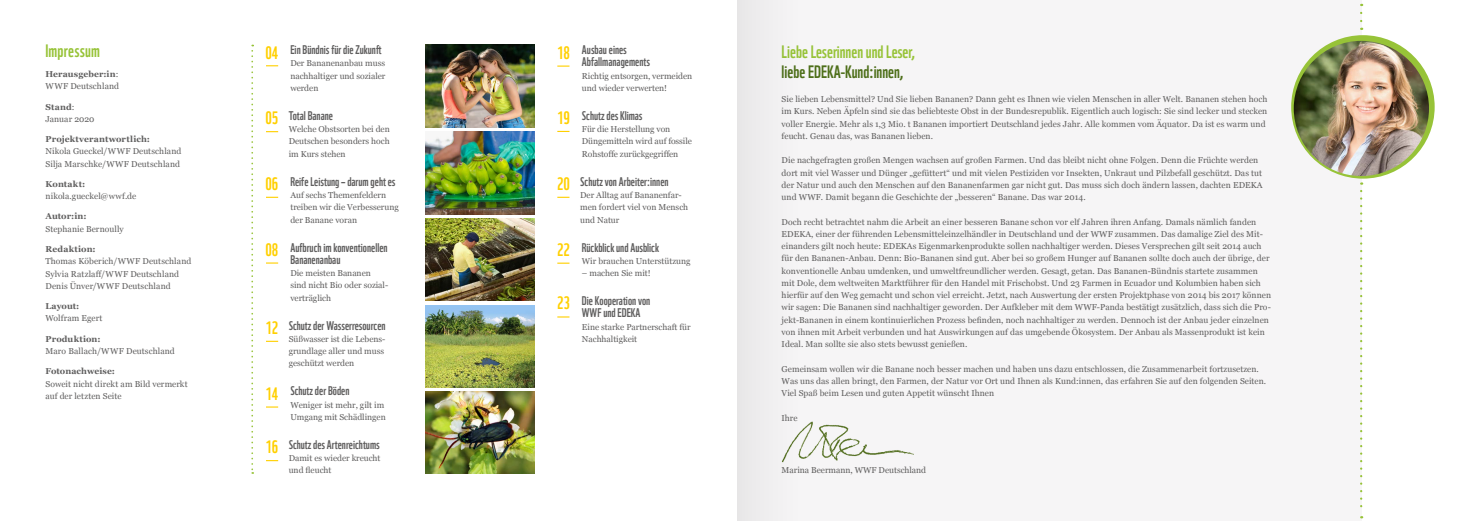
<style>
.page{position:relative;width:1474px;height:521px;background:#fff}
.page>*{position:absolute;margin:0;border:0;box-sizing:border-box;transform-origin:0 0}
.t1{font:17.5px "WWF";color:#97c338}
.t2{font:17.5px "WWF";color:#4e6f1a}
.t3{font:12.25px/12.2px "WWF";color:#5f5e5e}
.t4{font:8.58px/12.2px "Georgia";letter-spacing:.005em;color:#5f5e5e}
.t5{font:700 8.58px "Georgia";letter-spacing:.01em;color:#5f5e5e}
.s1{font-weight:700}
.s2{font-size:17.5px;color:#ffd000}
</style>
<div class="page">
<div style="left:737px;top:0;width:624px;height:521px;background:#f6f5f6"></div>
<svg style="left:1360px;top:13px;width:2px;height:17px"></svg>
<svg style="left:1360px;top:191px;width:2px;height:327px"></svg>
<svg style="left:1291px;top:35px;width:143px;height:144px;background:#99bf44"></svg>
<img style="left:1293px;top:41px;width:135px;height:135px;border-radius:68px">
<img style="left:797px;top:421px;width:117px;height:40px">
<svg style="left:251px;top:45px;width:2px;height:429px"></svg>
<img style="left:425px;top:45px;width:109px;height:82px">
<img style="left:425px;top:218px;width:109px;height:83px">
<img style="left:425px;top:132px;width:109px;height:82px">
<img style="left:425px;top:305px;width:109px;height:83px">
<img style="left:425px;top:391px;width:109px;height:83px">
<svg style="left:266px;top:65px;width:12px;height:1px"></svg>
<svg style="left:557px;top:66px;width:12px;height:1px"></svg>
<svg style="left:266px;top:197px;width:12px;height:1px"></svg>
<svg style="left:557px;top:197px;width:12px;height:1px"></svg>
<svg style="left:557px;top:263px;width:12px;height:1px"></svg>
<svg style="left:557px;top:316px;width:12px;height:1px"></svg>
<svg style="left:266px;top:460px;width:12px;height:1px"></svg>
<svg style="left:266px;top:131px;width:12px;height:1px"></svg>
<svg style="left:557px;top:131px;width:12px;height:1px"></svg>
<svg style="left:266px;top:262px;width:12px;height:2px"></svg>
<svg style="left:266px;top:341px;width:12px;height:1px"></svg>
<svg style="left:266px;top:406px;width:12px;height:2px"></svg>
<div style="left:737px;top:0;width:60px;height:521px;background:#efeeef"></div>
<h1 class="t1" style="left:45px;top:37px;width:56px">Impressum</h1>
<p class="t4" style="left:45px;top:68px;width:75px"><span class="s1">Herausgeber:in</span>:<br>WWF Deutschland</p>
<p class="t4" style="left:45px;top:100px;width:51px"><span class="s1">Stand</span>:<br>Januar 2020</p>
<p class="t5" style="left:45px;top:133px;width:106px">Projektverantwortlich:</p>
<p class="t4" style="left:45px;top:145px;width:137px">Nikola Gueckel/WWF Deutschland<br>Silja Marschke/WWF Deutschland</p>
<p class="t5" style="left:45px;top:177px;width:41px">Kontakt:</p>
<p class="t4" style="left:45px;top:190px;width:92px">nikola.gueckel@wwf.de</p>
<p class="t5" style="left:45px;top:210px;width:43px">Autor:in:</p>
<p class="t4" style="left:45px;top:222px;width:80px">Stephanie Bernoully</p>
<p class="t5" style="left:45px;top:243px;width:52px">Redaktion:</p>
<p class="t4" style="left:45px;top:255px;width:147px">Thomas Köberich/WWF Deutschland<br>Sylvia Ratzlaff/WWF Deutschland<br>Denis Ünver/WWF Deutschland</p>
<p class="t5" style="left:45px;top:300px;width:35px">Layout:</p>
<p class="t4" style="left:45px;top:312px;width:59px">Wolfram Egert</p>
<p class="t5" style="left:45px;top:332px;width:57px">Produktion:</p>
<p class="t4" style="left:45px;top:344px;width:131px">Maro Ballach/WWF Deutschland</p>
<p class="t5" style="left:45px;top:365px;width:71px">Fotonachweise:</p>
<p class="t4" style="left:45px;top:377px;width:144px">Soweit nicht direkt am Bild vermerkt auf der letzten Seite</p>
<h2 class="t3" style="left:265px;top:42px;width:117px"><span class="s2">04</span> Ein Bündnis für die Zukunft</h2>
<p class="t4" style="left:290px;top:57px;width:97px;text-align:justify">Der Bananenanbau muss nachhaltiger und sozialer werden</p>
<h2 class="t3" style="left:265px;top:108px;width:69px"><span class="s2">05</span> Total Banane</h2>
<p class="t4" style="left:289px;top:123px;width:103px;text-align:justify">Welche Obstsorten bei den Deutschen besonders hoch im Kurs stehen</p>
<h2 class="t3" style="left:265px;top:174px;width:131px"><span class="s2">06</span> Reife Leistung – darum geht es</h2>
<p class="t4" style="left:290px;top:189px;width:110px">Auf sechs Themenfeldern treiben wir die Verbesserung der Banane voran</p>
<h2 class="t3" style="left:290px;top:240px;width:99px;text-indent:-25px"><span class="s2">08</span> Aufbruch im konventionellen<br>Bananenanbau</h2>
<p class="t4" style="left:290px;top:267px;width:99px">Die meisten Bananen sind nicht Bio oder sozial&shy;verträglich</p>
<h2 class="t3" style="left:265px;top:318px;width:122px"><span class="s2">12</span> Schutz der Wasserresourcen</h2>
<p class="t4" style="left:289px;top:332px;width:98px">Süßwasser ist die Lebens&shy;grundlage aller und muss geschützt werden</p>
<h2 class="t3" style="left:265px;top:384px;width:86px"><span class="s2">14</span> Schutz der Böden</h2>
<p class="t4" style="left:290px;top:398px;width:97px">Weniger ist mehr, gilt im<br>Umgang mit Schädlingen</p>
<h2 class="t3" style="left:265px;top:437px;width:116px"><span class="s2">16</span> Schutz des Artenreichtums</h2>
<p class="t4" style="left:289px;top:452px;width:93px">Damit es wieder kreucht und fleucht</p>
<h2 class="t3" style="left:582px;top:42px;width:70px;text-indent:-25px"><span class="s2">18</span> Ausbau eines<br>Abfallmanagements</h2>
<p class="t4" style="left:582px;top:69px;width:112px">Richtig entsorgen, vermeiden und wieder verwerten!</p>
<h2 class="t3" style="left:557px;top:108px;width:87px"><span class="s2">19</span> Schutz des Klimas</h2>
<p class="t4" style="left:582px;top:123px;width:111px">Für die Herstellung von<br>Düngemitteln wird auf fossile<br>Rohstoffe zurückgegriffen</p>
<h2 class="t3" style="left:557px;top:174px;width:113px"><span class="s2">20</span> Schutz von Arbeiter:innen</h2>
<p class="t4" style="left:580px;top:189px;width:109px">Der Alltag auf Bananenfar&shy;men fordert viel von Mensch und Natur</p>
<h2 class="t3" style="left:557px;top:240px;width:103px"><span class="s2">22</span> Rückblick und Ausblick</h2>
<p class="t4" style="left:582px;top:254px;width:110px">Wir brauchen Unterstützung</p>
<p class="t4" style="left:582px;top:267px;width:70px">– machen Sie mit!</p>
<h2 class="t3" style="left:582px;top:293px;width:70px;text-indent:-25px"><span class="s2">23</span> Die Kooperation von<br>WWF und EDEKA</h2>
<p class="t4" style="left:582px;top:320px;width:110px">Eine starke Partnerschaft für<br>Nachhaltigkeit</p>
<h1 class="t1" style="left:781px;top:38px;width:135px">Liebe Leserinnen und Leser,</h1>
<h1 class="t2" style="left:781px;top:58px;width:123px">liebe EDEKA-Kund:innen,</h1>
<p class="t4" style="left:781px;top:93px;width:487px">Sie lieben Lebensmittel? Und Sie lieben Bananen? Dann geht es Ihnen wie vielen Menschen in aller Welt. Bananen stehen hoch im Kurs. Neben Äpfeln sind sie das beliebteste Obst in der Bundesrepublik. Eigentlich auch logisch: Sie sind lecker und stecken voller Energie. Mehr als 1,3 Mio. t Bananen importiert Deutschland jedes Jahr. Alle kommen vom Äquator. Da ist es warm und feucht. Genau das, was Bananen lieben.</p>
<p class="t4" style="left:781px;top:154px;width:482px">Die nachgefragten großen Mengen wachsen auf großen Farmen. Und das bleibt nicht ohne Folgen. Denn die Früchte werden dort mit viel Wasser und Dünger „gefüttert“ und mit vielen Pestiziden vor Insekten, Unkraut und Pilzbefall geschützt. Das tut der Natur und auch den Menschen auf den Bananenfarmen gar nicht gut. Das muss sich doch ändern lassen, dachten EDEKA und WWF. Damit begann die Geschichte der „besseren“ Banane. Das war 2014.</p>
<p class="t4" style="left:781px;top:215px;width:491px">Doch recht betrachtet nahm die Arbeit an einer besseren Banane schon vor elf Jahren ihren Anfang. Damals nämlich fanden EDEKA, einer der führenden Lebensmitteleinzelhändler in Deutschland und der WWF zusammen. Das damalige Ziel des Mit&shy;einanders gilt noch heute: EDEKAs Eigenmarkenprodukte sollen nachhaltiger werden. Dieses Versprechen gilt seit 2014 auch für den Bananen-Anbau. Denn: Bio-Bananen sind gut. Aber bei so großem Hunger auf Bananen sollte doch auch der übrige, der konventionelle Anbau umdenken, und umweltfreundlicher werden. Gesagt, getan. Das Bananen-Bündnis startete zusammen mit Dole, dem weltweiten Marktführer für den Handel mit Frischobst. Und 23 Farmen in Ecuador und Kolumbien haben sich hierfür auf den Weg gemacht und schon viel erreicht. Jetzt, nach Auswertung der ersten Projektphase von 2014 bis 2017 können wir sagen: Die Bananen sind nachhaltiger geworden. Der Aufkleber mit dem WWF-Panda bestätigt zusätzlich, dass sich die Pro&shy;jekt-Bananen in einem kontinuierlichen Prozess befinden, noch nachhaltiger zu werden. Dennoch ist der Anbau jeder einzelnen von ihnen mit Arbeit verbunden und hat Auswirkungen auf das umgebende Ökosystem. Der Anbau als Massenprodukt ist kein Ideal. Man sollte sie also stets bewusst genießen.</p>
<p class="t4" style="left:781px;top:362px;width:486px">Gemeinsam wollen wir die Banane noch besser machen und haben uns dazu entschlossen, die Zusammenarbeit fortzusetzen.<br>Was uns das allen bringt, den Farmen, der Natur vor Ort und Ihnen als Kund:innen, das erfahren Sie auf den folgenden Seiten.<br>Viel Spaß beim Lesen und guten Appetit wünscht Ihnen</p>
<p class="t4" style="left:781px;top:411px;width:17px">Ihre</p>
<p class="t4" style="left:781px;top:464px;width:146px">Marina Beermann, WWF Deutschland</p>
</div>
